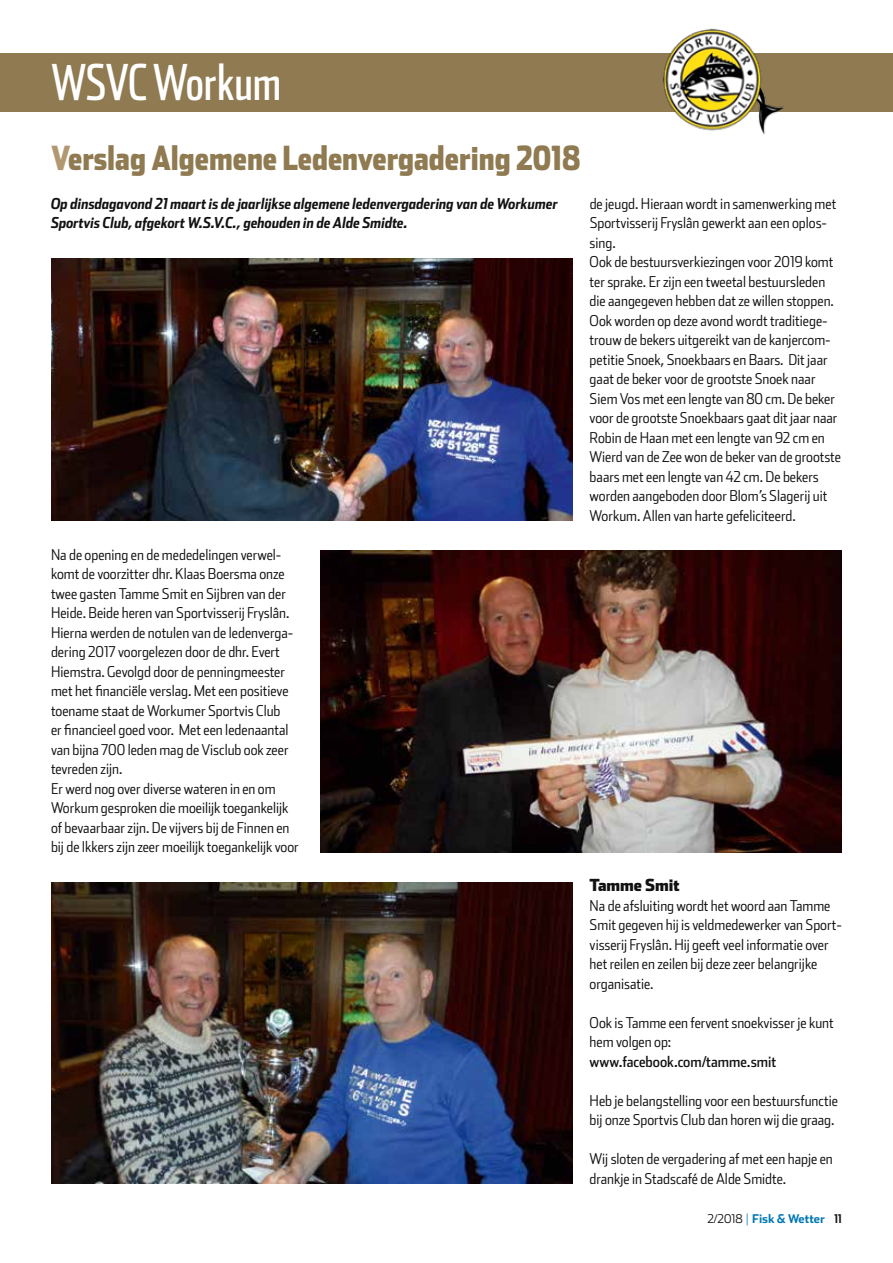
<style>
.page{position:relative;width:893px;height:1263px;background:#fff}
.page>*{position:absolute;margin:0;border:0;box-sizing:border-box;transform-origin:0 0}
.t1{font:49.5px "Stainless Comp";letter-spacing:-.01em;color:#fff}
.t2{font:900 33px "Stainless Cond";color:#8f7a51;scale:.9 1}
.t3{font:900 16.5px "Stainless Cond";color:#121212;scale:1.04 1}
.t4{font:300 15px/19.5px "Stainless Cond";color:#121212;scale:1.04 1}
.t5{font:italic 700 15px/19.5px "Stainless Cond";color:#121212}
.t6{font:15px "Stainless Cond";color:#121212;scale:1.04 1}
.t7{font:700 12px "Stainless";letter-spacing:-.005em;color:#0078b3}
.s1{color:#b29870}
.s2{font-weight:300;color:#121212}
.s3{font-weight:300}
.s4{font-family:"Stainless Comp";color:#121212}
</style>
<div class="page">
<div style="left:0;top:53px;width:893px;height:58px;background:#8f7a51"></div>
<img style="left:652px;top:28px;width:145px;height:106px">
<img style="left:51px;top:258px;width:522px;height:263px">
<img style="left:51px;top:882px;width:522px;height:302px">
<img style="left:320px;top:551px;width:522px;height:301px">
<h1 class="t1" style="left:51px;top:53px;width:232px">WSVC Workum</h1>
<h2 class="t2" style="left:51px;top:137px;width:590px"><span class="s1">V</span>erslag Algemene Ledenvergadering 2018</h2>
<p class="t5" style="left:51px;top:193px;width:508px">Op dinsdagavond 21 maart is de jaarlijkse algemene ledenvergadering van de Workumer<br>Sportvis Club, afgekort W.S.V.C., gehouden in de Alde Smidte.</p>
<p class="t4" style="left:51px;top:544px;width:240px">Na de opening en de mededelingen verwel&shy;komt de voorzitter dhr. Klaas Boersma onze twee gasten Tamme Smit en Sijbren van der Heide. Beide heren van Sportvisserij Fryslân.<br>Hierna werden de notulen van de ledenverga&shy;dering 2017 voorgelezen door de dhr. Evert Hiemstra. Gevolgd door de penningmeester met het financiële verslag. Met een positieve toename staat de Workumer Sportvis Club<br>er financieel goed voor. Met een ledenaantal van bijna 700 leden mag de Visclub ook zeer tevreden zijn.<br>Er werd nog over diverse wateren in en om Workum gesproken die moeilijk toegankelijk of bevaarbaar zijn. De vijvers bij de Finnen en bij de Ikkers zijn zeer moeilijk toegankelijk voor</p>
<p class="t4" style="left:590px;top:193px;width:243px">de jeugd. Hieraan wordt in samenwerking met Sportvisserij Fryslân gewerkt aan een oplos&shy;sing.<br>Ook de bestuursverkiezingen voor 2019 komt ter sprake. Er zijn een tweetal bestuursleden die aangegeven hebben dat ze willen stoppen.<br>Ook worden op deze avond wordt traditiege&shy;trouw de bekers uitgereikt van de kanjercom&shy;petitie Snoek, Snoekbaars en Baars. Dit jaar gaat de beker voor de grootste Snoek naar Siem Vos met een lengte van 80 cm. De beker voor de grootste Snoekbaars gaat dit jaar naar Robin de Haan met een lengte van 92 cm en Wierd van de Zee won de beker van de grootste baars met een lengte van 42 cm. De bekers worden aangeboden door Blom’s Slagerij uit Workum. Allen van harte gefeliciteerd.</p>
<p class="t3" style="left:590px;top:875px;width:88px">Tamme Smit</p>
<p class="t4" style="left:590px;top:895px;width:244px">Na de afsluiting wordt het woord aan Tamme Smit gegeven hij is veldmedewerker van Sport&shy;visserij Fryslân. Hij geeft veel informatie over het reilen en zeilen bij deze zeer belangrijke organisatie.</p>
<p class="t4" style="left:590px;top:1012px;width:236px">Ook is Tamme een fervent snoekvisser je kunt hem volgen op:</p>
<p class="t6" style="left:590px;top:1053px;width:181px">www.facebook.com/tamme.smit</p>
<p class="t4" style="left:590px;top:1090px;width:240px">Heb je belangstelling voor een bestuursfunctie bij onze Sportvis Club dan horen wij die graag.</p>
<p class="t4" style="left:590px;top:1149px;width:235px">Wij sloten de vergadering af met een hapje en drankje in Stadscafé de Alde Smidte.</p>
<p class="t7" style="left:707px;top:1211px;width:136px"><span class="s2">2/2018</span> <span class="s3">|</span> Fisk &amp; Wetter <span class="s4">11</span></p>
</div>
